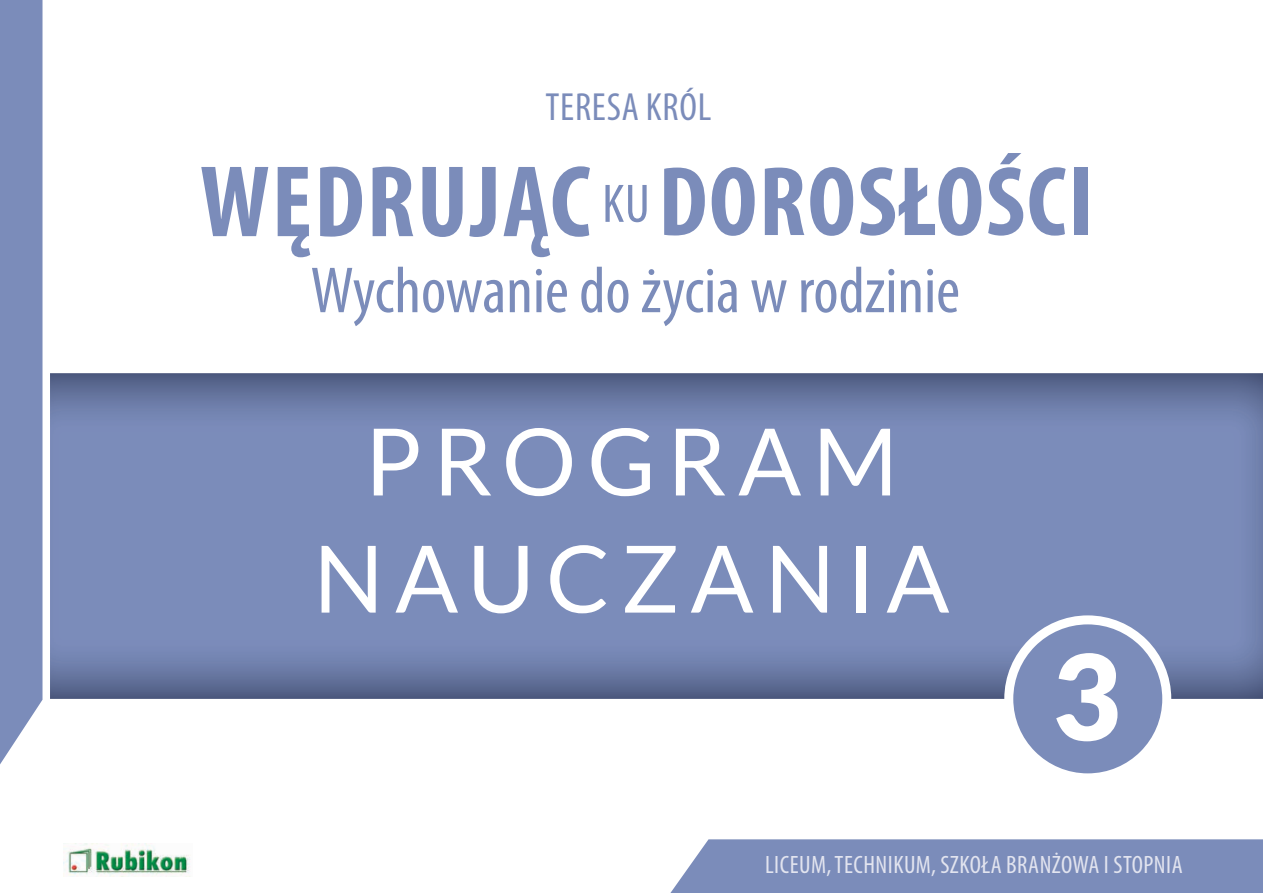
<style>
.page{position:relative;width:1263px;height:893px;background:#fff}
.page>*{position:absolute;margin:0;border:0;box-sizing:border-box;transform-origin:0 0}
.t1{font:900 118.5px "Lato";color:#fff}
.t2{font:700 condensed 99.6px "Myriad Pro";letter-spacing:.02em;color:#7b8cba}
.t3{font:93.15px/117.1px "Lato";letter-spacing:.12em;color:#fff;text-align:center}
.t4{font:condensed 65.7px "Myriad Pro";color:#7b8cba}
.t5{font:condensed 39.45px "Myriad Pro";letter-spacing:.02em;color:#7b8cba}
.t6{font:condensed 25.2px "Myriad Pro";letter-spacing:.02em;color:#e2e4ef}
.s1{font-size:102.6px}
.s2{font-weight:400;font-size:54.75px}
</style>
<div class="page">
<img style="left:50px;top:373px;width:1213px;height:326px">
<svg style="left:670px;top:839px;width:593px;height:54px;background:#8292bd"></svg>
<div style="left:0;top:0;width:43px;height:764px;background:#7b8cba"></div>
<div style="left:767px;top:852px;width:415px;height:24px;background:#7b8cba"></div>
<img style="left:64px;top:844px;width:126px;height:33px">
<svg style="left:1004px;top:615px;width:167px;height:159px"></svg>
<h3 class="t5" style="left:546px;top:83px;width:167px">TERESA KRÓL</h3>
<h2 class="t2" style="left:200px;top:140px;width:894px"><span class="s1">WĘDRUJĄC</span> <span class="s2">KU</span>DOROSŁOŚCI</h2>
<h3 class="t4" style="left:311px;top:251px;width:651px">Wychowanie do życia w rodzinie</h3>
<h3 class="t3" style="left:313px;top:403px;width:637px">PROGRAM<br>NAUCZANIA</h3>
<h1 class="t1" style="left:1053px;top:608px;width:70px">3</h1>
<p class="t6" style="left:765px;top:849px;width:419px">LICEUM, TECHNIKUM, SZKOŁA BRANŻOWA I STOPNIA</p>
</div>
